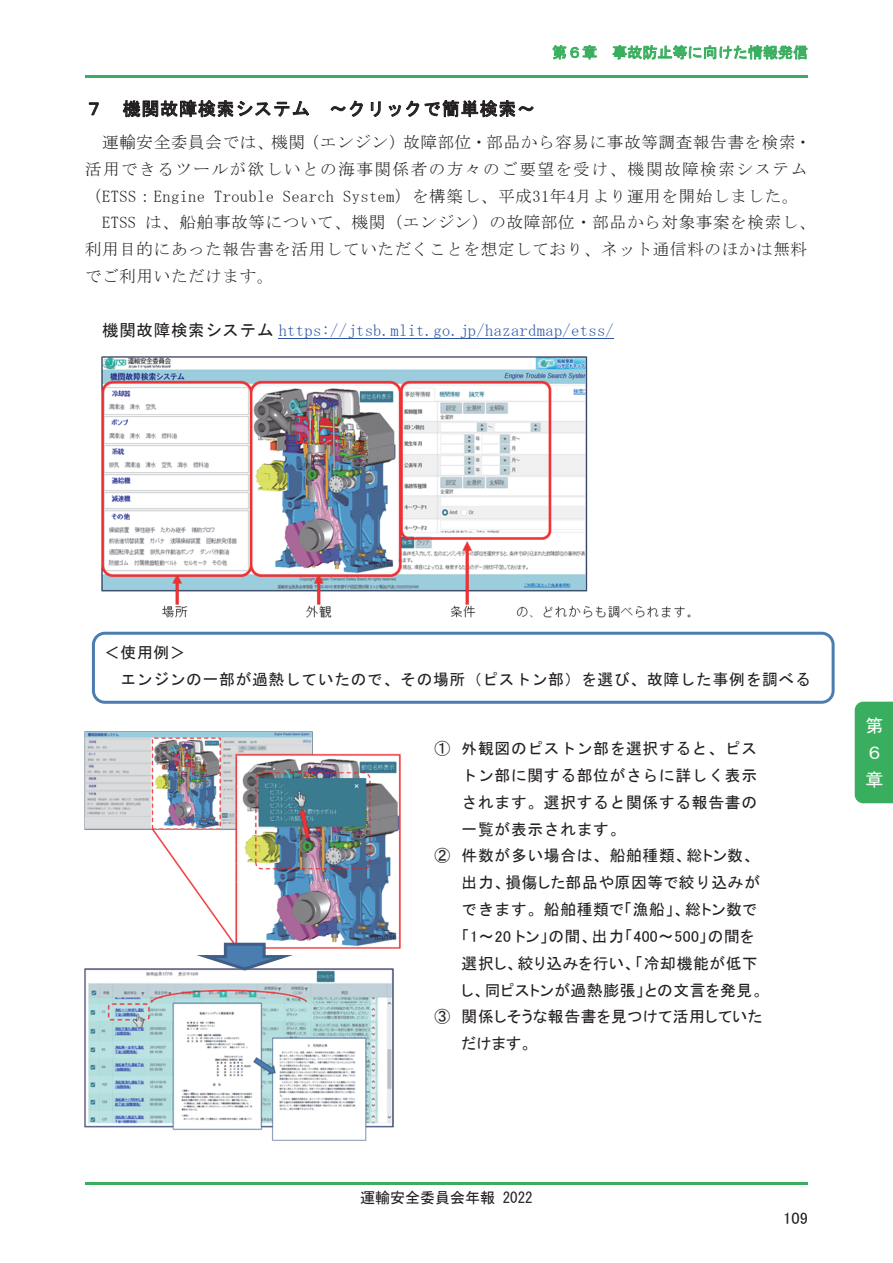
<style>
.page{position:relative;width:893px;height:1263px;background:#fff}
.page>*{position:absolute;margin:0;border:0;box-sizing:border-box;transform-origin:0 0}
.t1{font:18px "MS Gothic";letter-spacing:.045em;color:#231f20}
.t2{font:18px/27px "MS Gothic";color:#fff}
.t3{font:16.5px "MS Mincho";letter-spacing:.045em;color:#231f20}
.t4{font:16.5px "MS Mincho";letter-spacing:.025em;color:#231f20}
.t5{font:16.5px "MS Mincho";letter-spacing:.025em;color:#2c57a6}
.t6{font:16.5px "MS Mincho";letter-spacing:.1em;color:#231f20}
.t7{font:16.5px "MS P Gothic";color:#231f20}
.t8{font:15.75px/26.8px "MS Gothic";letter-spacing:.045em;color:#231f20}
.t9{font:15.75px "MS P Gothic";letter-spacing:.04em;color:#231f20}
.t10{font:15px "MS Gothic";color:#3aae5e}
.t11{font:15px "MS Gothic";color:#231f20}
.s1{font-family:"MS Gothic";color:#231f20}
.s2{font-family:"MS P Gothic"}
.s3{font-family:"MS Gothic"}
</style>
<div class="page">
<hr style="left:85px;top:75px;width:723px;height:3px;background:#3aae5e">
<hr style="left:85px;top:1182px;width:723px;height:2px;background:#3aae5e">
<hr style="left:279px;top:338px;width:335px;height:1px;background:#2c57a6">
<img style="left:102px;top:356px;width:589px;height:262px">
<img style="left:85px;top:732px;width:315px;height:217px">
<img style="left:85px;top:969px;width:308px;height:172px">
<div style="left:92px;top:632px;width:743px;height:72px;border:3px solid #4b7db1;border-radius:11px"></div>
<svg style="left:202px;top:941px;width:101px;height:31px"></svg>
<div style="left:855px;top:702px;width:38px;height:101px;background:#3aae5f"></div>
<p class="t10" style="left:552px;top:45px;width:258px">第６章 事故防止等に向けた情報発信</p>
<p class="t1" style="left:85px;top:100px;width:452px">７ 機関故障検索システム ～クリックで簡単検索～</p>
<p class="t3" style="left:102px;top:134px;width:711px">運輸安全委員会では、機関（エンジン）故障部位・部品から容易に事故等調査報告書を検索・</p>
<p class="t6" style="left:85px;top:161px;width:724px">活用できるツールが欲しいとの海事関係者の方々のご要望を受け、機関故障検索システム</p>
<p class="t4" style="left:85px;top:187px;width:715px">（ETSS：Engine Trouble Search System）を構築し、平成31年4月より運用を開始しました。</p>
<p class="t3" style="left:102px;top:214px;width:715px">ETSS は、船舶事故等について、機関（エンジン）の故障部位・部品から対象事案を検索し、</p>
<p class="t3" style="left:85px;top:241px;width:723px">利用目的にあった報告書を活用していただくことを想定しており、ネット通信料のほかは無料</p>
<p class="t3" style="left:85px;top:268px;width:190px">でご利用いただけます。</p>
<p class="t5" style="left:102px;top:322px;width:513px"><span class="s1">機関故障検索システム</span> https://jtsb.mlit.go.jp/hazardmap/etss/</p>
<p class="t8" style="left:121px;top:639px;width:692px;text-indent:-16px">＜使用例＞<br>エンジンの一部が過熱していたので、その場所（ピストン部）を選び、故障した事例を調べる</p>
<p class="t8" style="left:435px;top:735px;width:324px">① 外観図のピストン部を選択すると、ピス</p>
<p class="t8" style="left:462px;top:762px;width:297px">トン部に関する部位がさらに詳しく表示</p>
<p class="t8" style="left:462px;top:788px;width:297px">されます。選択すると関係する報告書の</p>
<p class="t8" style="left:462px;top:815px;width:165px">一覧が表示されます。</p>
<p class="t8" style="left:435px;top:842px;width:321px">② 件数が多い場合は、<span class="s2">船舶種類、総トン数、</span></p>
<p class="t9" style="left:462px;top:875px;width:300px">出力、損傷した部品や原因等で<span class="s3">絞り込みが</span></p>
<p class="t9" style="left:462px;top:901px;width:297px"><span class="s3">できます。</span>船舶種類で「漁船」、総トン数で</p>
<p class="t9" style="left:462px;top:928px;width:294px">「1～20 トン」の間、出力「400～500」の間を</p>
<p class="t9" style="left:462px;top:955px;width:298px">選択し、絞り込みを行い、「冷却機能が低下</p>
<p class="t9" style="left:462px;top:982px;width:303px">し、同ピストンが過熱膨張」との文言を発見。</p>
<p class="t9" style="left:435px;top:1009px;width:329px"><span class="s3">③</span> 関係しそうな報告書を見つけて活用していた</p>
<p class="t9" style="left:462px;top:1036px;width:72px">だけます。</p>
<p class="t11" style="left:360px;top:1190px;width:174px">運輸安全委員会年報 2022</p>
<p class="t7" style="left:783px;top:1210px;width:26px">109</p>
<p class="t2" style="left:865px;top:712px;width:19px">第<br>６章</p>
</div>
